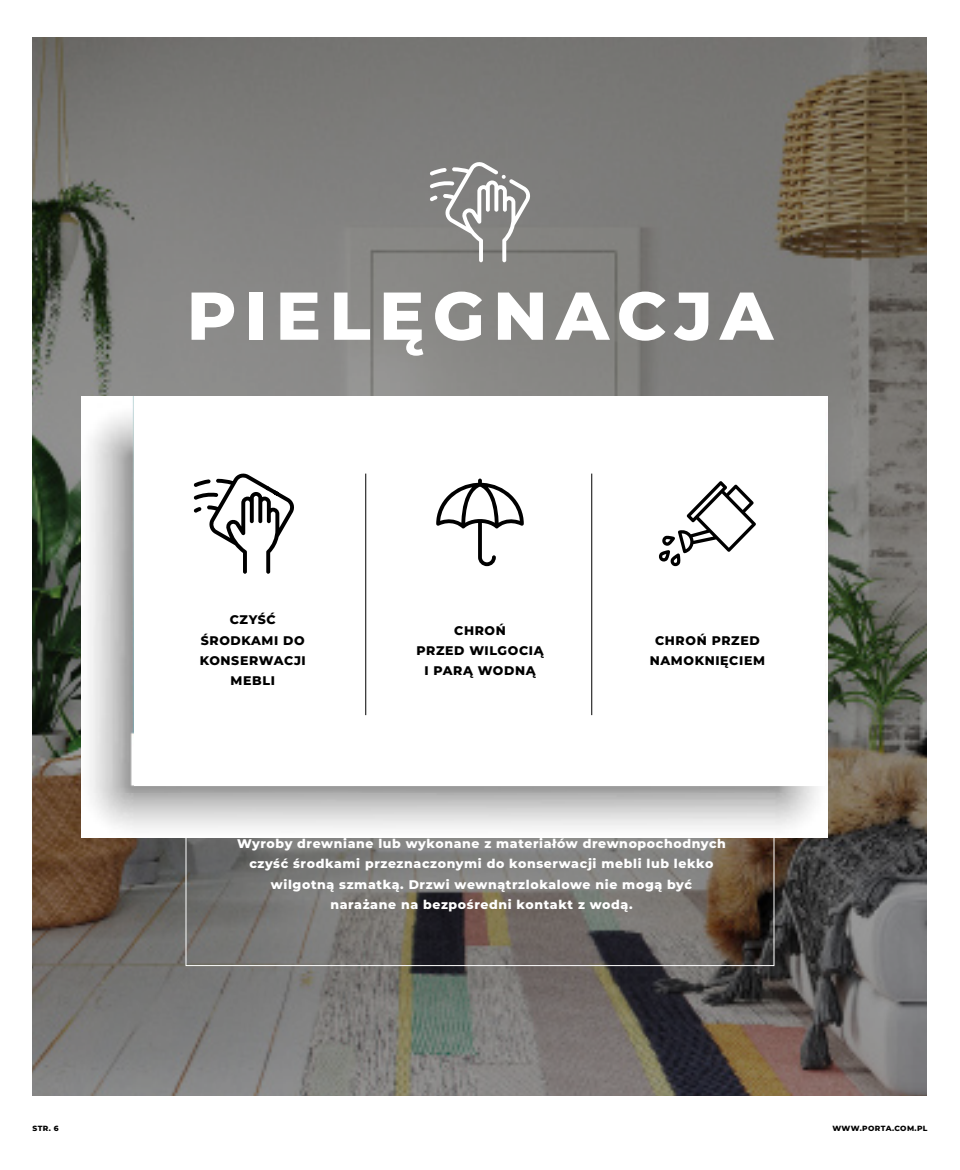
<style>
.page{position:relative;width:960px;height:1170px;background:#fff}
.page>*{position:absolute;margin:0;border:0;box-sizing:border-box;transform-origin:0 0}
.t1{font:800 67.5px "Montserrat";letter-spacing:.125em;color:#fff}
.t2{font:800 12.5px/20.2px "Montserrat";letter-spacing:.05em;color:#fff;text-align:center}
.t3{font:800 12.5px/20.2px "Montserrat";letter-spacing:.05em;color:#000;text-align:center}
.t4{font:800 7.5px "Montserrat";letter-spacing:.05em;color:#000}
</style>
<div class="page">
<img style="left:33px;top:37px;width:894px;height:1059px">
<svg style="left:430px;top:162px;width:100px;height:100px"></svg>
<img style="left:82px;top:397px;width:745px;height:441px">
<div style="left:134px;top:396px;width:691px;height:390px;background:#fff"></div>
<svg style="left:194px;top:473px;width:100px;height:101px"></svg>
<svg style="left:436px;top:479px;width:88px;height:87px"></svg>
<svg style="left:659px;top:481px;width:97px;height:86px"></svg>
<hr style="left:366px;top:474px;width:1px;height:241px;background:#000">
<hr style="left:592px;top:474px;width:1px;height:241px;background:#000">
<p class="t1" style="left:187px;top:266px;width:588px">PIELĘGNACJA</p>
<p class="t3" style="left:200px;top:609px;width:108px">CZYŚĆ<br>ŚRODKAMI DO<br>KONSERWACJI<br>MEBLI</p>
<p class="t3" style="left:454px;top:619px;width:53px">CHROŃ</p>
<p class="t3" style="left:416px;top:640px;width:129px">PRZED WILGOCIĄ<br>I PARĄ WODNĄ</p>
<p class="t3" style="left:650px;top:629px;width:117px">CHROŃ PRZED<br>NAMOKNIĘCIEM</p>
<p class="t2" style="left:237px;top:833px;width:490px">Wyroby drewniane lub wykonane z materiałów drewnopochodnych czyść środkami przeznaczonymi do konserwacji mebli lub lekko wilgotną szmatką. Drzwi wewnątrzlokalowe nie mogą być narażane na bezpośredni kontakt z wodą.</p>
<p class="t4" style="left:33px;top:1123px;width:28px">STR. 6</p>
<p class="t4" style="left:832px;top:1123px;width:97px">WWW.PORTA.COM.PL</p>
</div>
